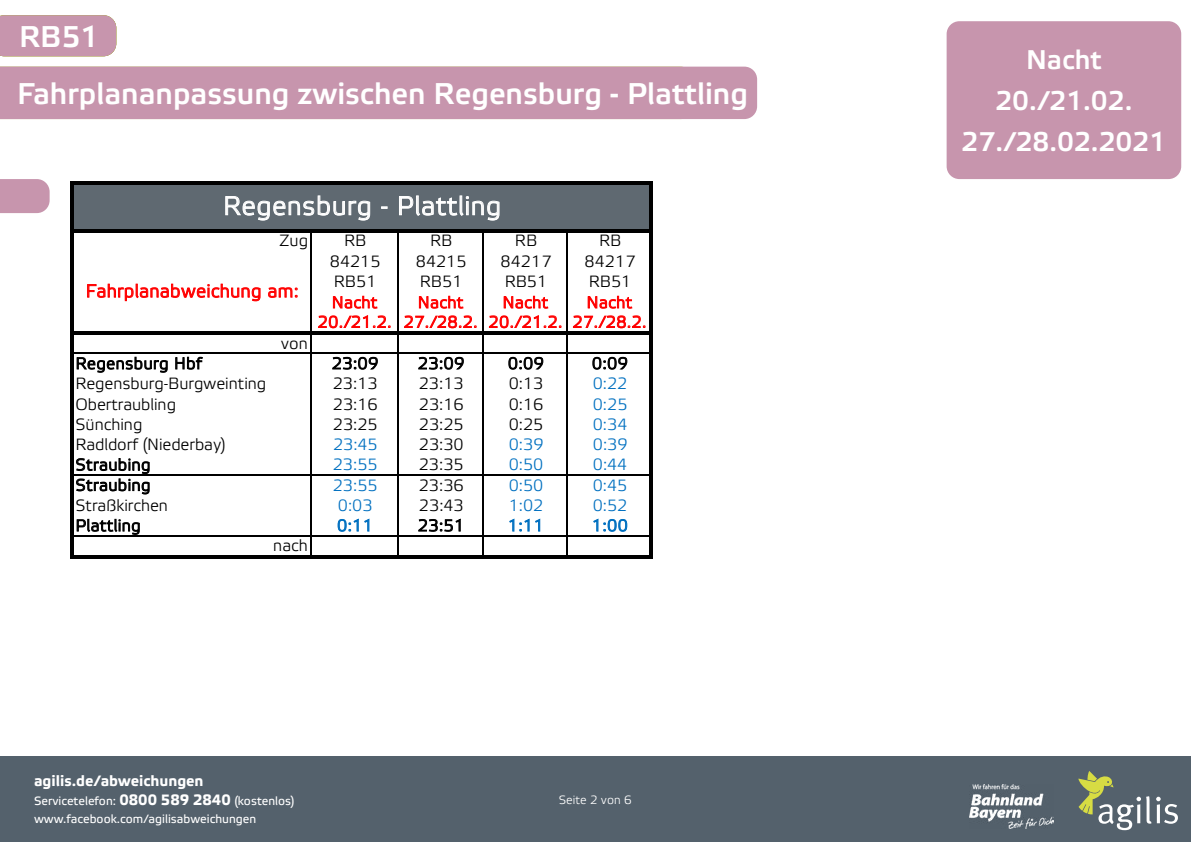
<style>
.page{position:relative;width:1191px;height:842px;background:#fff}
.page>*{position:absolute;margin:0;border:0;box-sizing:border-box;transform-origin:0 0}
.t1{font:500 30px/57.1px "Etelka";color:#fff}
.t2{font:500 27px/40.9px "Etelka";color:#fff;text-align:center}
.t3{font:300 26.2px "Etelka";letter-spacing:.025em;color:#fff}
.t4{font:300 18.1px "Etelka";letter-spacing:.025em;color:#f00}
.t5{font:300 16.3px "Etelka";letter-spacing:.005em;color:#000}
.t6{font:300 16.3px "Etelka";letter-spacing:.005em;color:#0070c0}
.t7{font:300 16.3px/19.5px "Etelka";letter-spacing:.03em;color:#f00;text-align:center}
.t8{font:300 16.3px "Etelka";letter-spacing:.025em;color:#000}
.t9{font:300 16.3px "Etelka";letter-spacing:.03em;color:#000}
.t10{font:700 15px "Etelka Text";color:#fff}
.t11{font:12px/18px "Etelka Text";color:#fff}
.t12{font:300 12px "Etelka";color:#fff}
.s1{font-weight:700;font-size:15px}
</style>
<div class="page">
<div style="left:0;top:757px;width:1191px;height:85px;background:#54616c"></div>
<img style="left:969px;top:784px;width:84px;height:44px">
<svg style="left:1078px;top:771px;width:100px;height:59px"></svg>
<div style="left:946px;top:21px;width:235px;height:158px;background:#c795ad;border-radius:13px"></div>
<div style="left:0;top:179px;width:50px;height:34px;background:#c795ad"></div>
<div style="left:0;top:67px;width:757px;height:52px;background:#c795ad"></div>
<div style="left:0;top:15px;width:116px;height:41px;background:#c795ad"></div>
<div style="left:72px;top:183px;width:579px;height:48px;background:#5f6971"></div>
<hr style="left:70px;top:181px;width:4px;height:151px;background:#000">
<hr style="left:310px;top:232px;width:2px;height:100px;background:#000">
<hr style="left:397px;top:232px;width:2px;height:100px;background:#000">
<hr style="left:482px;top:232px;width:2px;height:100px;background:#000">
<hr style="left:566px;top:232px;width:2px;height:100px;background:#000">
<svg style="left:397px;top:335px;width:2px;height:18px"></svg>
<svg style="left:482px;top:335px;width:2px;height:18px"></svg>
<hr style="left:74px;top:474px;width:236px;height:2px;background:#000">
<hr style="left:310px;top:335px;width:2px;height:139px;background:#000">
<hr style="left:566px;top:335px;width:2px;height:139px;background:#000">
<hr style="left:310px;top:476px;width:2px;height:59px;background:#000">
<hr style="left:566px;top:476px;width:2px;height:59px;background:#000">
<hr style="left:70px;top:335px;width:4px;height:224px;background:#000">
<hr style="left:650px;top:185px;width:3px;height:374px;background:#000">
<svg style="left:310px;top:537px;width:2px;height:19px"></svg>
<hr style="left:397px;top:354px;width:2px;height:202px;background:#000">
<hr style="left:482px;top:354px;width:2px;height:202px;background:#000">
<svg style="left:566px;top:537px;width:2px;height:19px"></svg>
<hr style="left:74px;top:181px;width:579px;height:4px;background:#000">
<hr style="left:74px;top:229px;width:579px;height:3px;background:#000">
<hr style="left:70px;top:332px;width:580px;height:3px;background:#000">
<hr style="left:74px;top:353px;width:576px;height:1px;background:#000">
<hr style="left:310px;top:474px;width:340px;height:2px;background:#000">
<hr style="left:74px;top:535px;width:576px;height:2px;background:#000">
<hr style="left:74px;top:556px;width:579px;height:3px;background:#000">
<h1 class="t1" style="left:17px;top:9px;width:732px">RB51<br>Fahrplananpassung zwischen Regensburg - Plattling</h1>
<h1 class="t1" style="left:62px;top:9px;width:39px">26</h1>
<h1 class="t1" style="left:436px;top:66px;width:236px">Ebern - Bamberg</h1>
<h3 class="t3" style="left:223px;top:191px;width:279px">Regensburg - Plattling</h3>
<p class="t5" style="left:280px;top:231px;width:30px">Zug</p>
<p class="t5" style="left:344px;top:231px;width:24px">RB</p>
<p class="t5" style="left:430px;top:231px;width:24px">RB</p>
<p class="t5" style="left:515px;top:231px;width:24px">RB</p>
<p class="t5" style="left:599px;top:231px;width:24px">RB</p>
<p class="t5" style="left:330px;top:252px;width:52px">84215</p>
<p class="t5" style="left:416px;top:252px;width:52px">84215</p>
<p class="t5" style="left:500px;top:252px;width:52px">84217</p>
<p class="t5" style="left:584px;top:252px;width:52px">84217</p>
<p class="t5" style="left:334px;top:272px;width:44px">RB51</p>
<p class="t5" style="left:420px;top:272px;width:44px">RB51</p>
<p class="t5" style="left:505px;top:272px;width:44px">RB51</p>
<p class="t5" style="left:589px;top:272px;width:44px">RB51</p>
<p class="t7" style="left:317px;top:293px;width:75px">Nacht<br>20./21.2.</p>
<p class="t7" style="left:403px;top:293px;width:75px">Nacht<br>27./28.2.</p>
<p class="t7" style="left:488px;top:293px;width:75px">Nacht<br>20./21.2.</p>
<p class="t7" style="left:572px;top:293px;width:75px">Nacht<br>27./28.2.</p>
<p class="t4" style="left:86px;top:281px;width:214px">Fahrplanabweichung am:</p>
<p class="t5" style="left:281px;top:334px;width:28px">von</p>
<p class="t9" style="left:76px;top:354px;width:128px">Regensburg Hbf</p>
<p class="t5" style="left:332px;top:354px;width:48px">23:09</p>
<p class="t5" style="left:418px;top:354px;width:48px">23:09</p>
<p class="t5" style="left:508px;top:354px;width:37px">0:09</p>
<p class="t5" style="left:592px;top:354px;width:37px">0:09</p>
<p class="t5" style="left:75px;top:374px;width:192px">Regensburg-Burgweinting</p>
<p class="t5" style="left:333px;top:374px;width:46px">23:13</p>
<p class="t5" style="left:419px;top:374px;width:46px">23:13</p>
<p class="t5" style="left:508px;top:374px;width:36px">0:13</p>
<p class="t6" style="left:593px;top:374px;width:36px">0:22</p>
<p class="t5" style="left:75px;top:395px;width:102px">Obertraubling</p>
<p class="t5" style="left:333px;top:395px;width:46px">23:16</p>
<p class="t5" style="left:419px;top:395px;width:46px">23:16</p>
<p class="t5" style="left:509px;top:395px;width:36px">0:16</p>
<p class="t6" style="left:593px;top:395px;width:36px">0:25</p>
<p class="t5" style="left:75px;top:415px;width:68px">Sünching</p>
<p class="t5" style="left:333px;top:415px;width:46px">23:25</p>
<p class="t5" style="left:419px;top:415px;width:46px">23:25</p>
<p class="t5" style="left:509px;top:415px;width:36px">0:25</p>
<p class="t6" style="left:593px;top:415px;width:36px">0:34</p>
<p class="t5" style="left:75px;top:435px;width:152px">Radldorf (Niederbay)</p>
<p class="t6" style="left:333px;top:435px;width:46px">23:45</p>
<p class="t5" style="left:419px;top:435px;width:46px">23:30</p>
<p class="t6" style="left:509px;top:435px;width:36px">0:39</p>
<p class="t6" style="left:593px;top:435px;width:36px">0:39</p>
<p class="t8" style="left:76px;top:455px;width:76px">Straubing</p>
<p class="t6" style="left:333px;top:455px;width:46px">23:55</p>
<p class="t5" style="left:419px;top:455px;width:46px">23:35</p>
<p class="t6" style="left:508px;top:455px;width:36px">0:50</p>
<p class="t6" style="left:593px;top:455px;width:36px">0:44</p>
<p class="t8" style="left:76px;top:476px;width:76px">Straubing</p>
<p class="t6" style="left:333px;top:476px;width:46px">23:55</p>
<p class="t5" style="left:419px;top:476px;width:46px">23:36</p>
<p class="t6" style="left:508px;top:476px;width:36px">0:50</p>
<p class="t6" style="left:592px;top:476px;width:36px">0:45</p>
<p class="t5" style="left:75px;top:496px;width:94px">Straßkirchen</p>
<p class="t6" style="left:338px;top:496px;width:36px">0:03</p>
<p class="t5" style="left:419px;top:496px;width:46px">23:43</p>
<p class="t6" style="left:508px;top:496px;width:36px">1:02</p>
<p class="t6" style="left:593px;top:496px;width:36px">0:52</p>
<p class="t8" style="left:76px;top:516px;width:67px">Plattling</p>
<p class="t6" style="left:337px;top:516px;width:37px">0:11</p>
<p class="t5" style="left:418px;top:516px;width:48px">23:51</p>
<p class="t6" style="left:508px;top:516px;width:37px">1:11</p>
<p class="t6" style="left:592px;top:516px;width:37px">1:00</p>
<p class="t5" style="left:273px;top:536px;width:36px">nach</p>
<p class="t10" style="left:34px;top:772px;width:171px">agilis.de/abweichungen</p>
<p class="t11" style="left:34px;top:792px;width:262px">Servicetelefon: <span class="s1">0800 589 2840</span> (kostenlos) www.facebook.com/agilisabweichungen</p>
<p class="t12" style="left:559px;top:793px;width:74px">Seite 2 von 6</p>
<h2 class="t2" style="left:961px;top:40px;width:206px">Nacht<br>20./21.02.<br>27./28.02.2021</h2>
</div>
